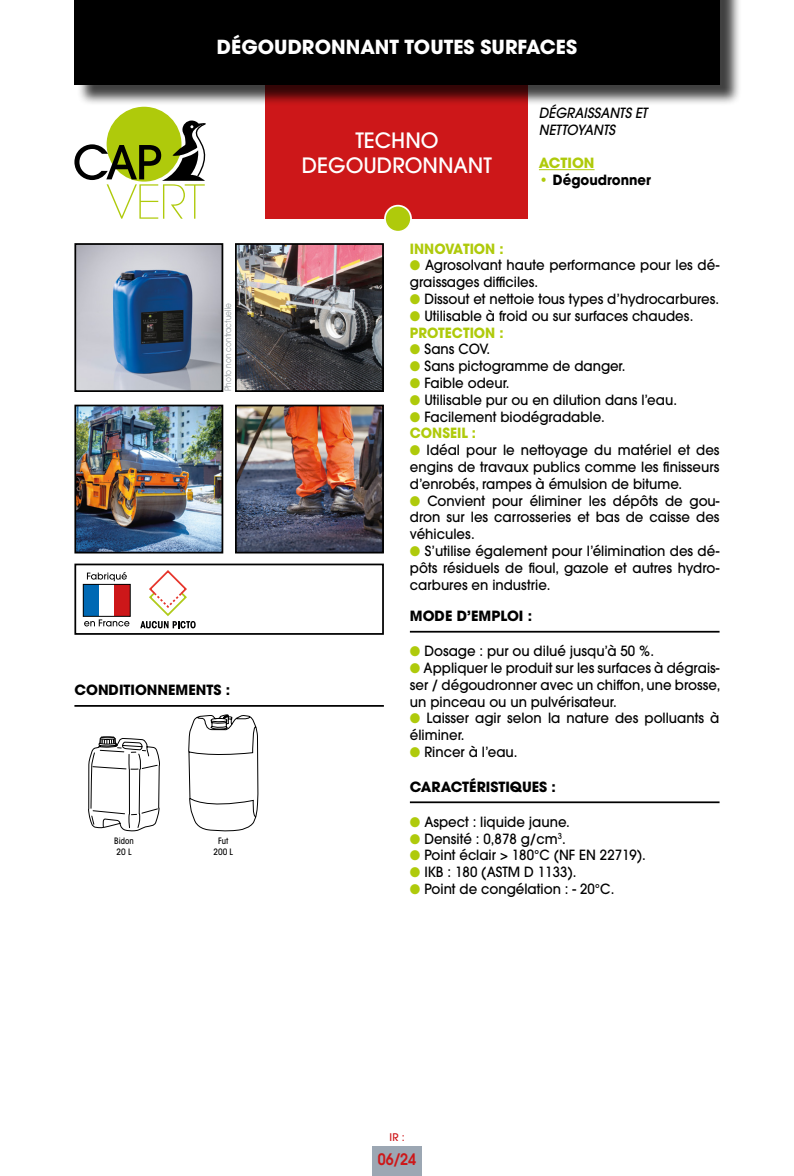
<style>
.page{position:relative;width:794px;height:1176px;background:#fff}
.page>*{position:absolute;margin:0;border:0;box-sizing:border-box;transform-origin:0 0}
.t1{font:500 21px "ITC Avant Garde Std";color:#fff}
.t2{font:700 19.25px "ITC Avant Garde Std";color:#fff}
.t3{font:600 15.75px "ITC Avant Garde Std";color:#cd1719;scale:.9 1}
.t4{font:500 14px/16.8px "ITC Avant Garde Std";color:#000;text-align:justify;scale:.95 1}
.t5{font:700 14px "ITC Avant Garde Std";color:#000}
.t6{font:700 14px "ITC Avant Garde Std";color:#afca0b;scale:.95 1}
.t7{font:italic 500 14px/16.8px "ITC Avant Garde Std";color:#000;scale:.95 1}
.t8{font:700 14px "ITC Avant Garde Std";color:#000;scale:.95 1}
.t9{font:700 14px "ITC Avant Garde Std";color:#afca0b}
.t10{font:500 10.5px "ITC Avant Garde Std";color:#cd1719}
.t11{font:8.75px "ITC Avant Garde Std";color:#91989c;scale:.85 1}
.t12{font:500 condensed 8.75px "ITC Avant Garde Std";color:#000}
.s1{color:#afca0b}
</style>
<div class="page">
<div style="left:266px;top:79px;width:262px;height:140px;background:#cd1719"></div>
<div style="left:74px;top:563px;width:310px;height:72px;border:2px solid #000"></div>
<div style="left:372px;top:1146px;width:50px;height:30px;background:#9ca7b3"></div>
<div style="left:107px;top:107px;width:74px;height:75px;background:#afca0b;border-radius:50%"></div>
<svg style="left:74px;top:121px;width:132px;height:98px"></svg>
<div style="left:385px;top:206px;width:26px;height:26px;background:#afca0b;border-radius:50%"></div>
<div style="left:384px;top:205px;width:28px;height:28px;border:2px solid #fff;border-radius:50%"></div>
<div style="left:77px;top:0;width:664px;height:106px;background:#000;opacity:.75"></div>
<div style="left:74px;top:0;width:645px;height:84px;background:#000"></div>
<hr style="left:74px;top:705px;width:310px;height:2px;background:#000">
<hr style="left:410px;top:631px;width:309px;height:1px;background:#000">
<hr style="left:410px;top:801px;width:309px;height:2px;background:#000">
<hr style="left:539px;top:169px;width:55px;height:1px;background:#afca0b">
<div style="left:83px;top:584px;width:16px;height:32px;background:#0069b4"></div>
<div style="left:115px;top:584px;width:15px;height:32px;background:#cd1719"></div>
<div style="left:83px;top:584px;width:48px;height:33px;border:1px solid #000"></div>
<svg style="left:87px;top:572px;width:40px;height:9px"></svg>
<svg style="left:84px;top:619px;width:45px;height:7px"></svg>
<svg style="left:88px;top:736px;width:72px;height:95px"></svg>
<img style="left:77px;top:246px;width:143px;height:143px">
<div style="left:74px;top:243px;width:149px;height:149px;border:2px solid #000"></div>
<img style="left:77px;top:408px;width:143px;height:142px">
<div style="left:74px;top:405px;width:149px;height:148px;border:2px solid #000"></div>
<img style="left:238px;top:246px;width:143px;height:143px">
<div style="left:235px;top:243px;width:149px;height:149px;border:2px solid #000"></div>
<img style="left:238px;top:408px;width:143px;height:142px">
<div style="left:235px;top:405px;width:149px;height:148px;border:2px solid #000"></div>
<svg style="left:140px;top:570px;width:56px;height:58px"></svg>
<svg style="left:188px;top:715px;width:70px;height:116px"></svg>
<p class="t2" style="left:217px;top:34px;width:361px">DÉGOUDRONNANT TOUTES SURFACES</p>
<p class="t11" style="left:223px;top:391px;width:105px;rotate:-90deg">Photo non contractuelle</p>
<p class="t5" style="left:74px;top:681px;width:157px">CONDITIONNEMENTS :</p>
<p class="t12" style="left:114px;top:836px;width:21px">Bidon</p>
<p class="t12" style="left:116px;top:846px;width:17px">20 L</p>
<p class="t12" style="left:218px;top:836px;width:12px">Fut</p>
<p class="t12" style="left:213px;top:846px;width:21px">200 L</p>
<p class="t1" style="left:355px;top:127px;width:85px">TECHNO</p>
<p class="t1" style="left:302px;top:152px;width:192px">DEGOUDRONNANT</p>
<p class="t7" style="left:539px;top:104px;width:116px">DÉGRAISSANTS ET<br>NETTOYANTS</p>
<p class="t9" style="left:539px;top:154px;width:57px">ACTION</p>
<p class="t8" style="left:539px;top:171px;width:119px"><span class="s1">•</span> Dégoudronner</p>
<p class="t6" style="left:410px;top:239px;width:100px">INNOVATION :</p>
<p class="t4" style="left:410px;top:257px;width:327px"><span class="s1">●</span> Agrosolvant haute performance pour les dé&shy;graissages difficiles.</p>
<p class="t4" style="left:410px;top:290px;width:327px"><span class="s1">●</span> Dissout et nettoie tous types d’hydrocarbures.</p>
<p class="t4" style="left:410px;top:307px;width:300px"><span class="s1">●</span> Utilisable à froid ou sur surfaces chaudes.</p>
<p class="t6" style="left:410px;top:323px;width:100px">PROTECTION :</p>
<p class="t4" style="left:410px;top:341px;width:86px"><span class="s1">●</span> Sans COV.</p>
<p class="t4" style="left:410px;top:357px;width:228px"><span class="s1">●</span> Sans pictogramme de danger.</p>
<p class="t4" style="left:410px;top:374px;width:106px"><span class="s1">●</span> Faible odeur.</p>
<p class="t4" style="left:410px;top:391px;width:283px"><span class="s1">●</span> Utilisable pur ou en dilution dans l’eau.</p>
<p class="t4" style="left:410px;top:408px;width:206px"><span class="s1">●</span> Facilement biodégradable.</p>
<p class="t6" style="left:410px;top:424px;width:71px">CONSEIL :</p>
<p class="t4" style="left:410px;top:441px;width:327px"><span class="s1">●</span> Idéal pour le nettoyage du matériel et des engins de travaux publics comme les finisseurs d’enrobés, rampes à émulsion de bitume.</p>
<p class="t4" style="left:410px;top:492px;width:327px"><span class="s1">●</span> Convient pour éliminer les dépôts de gou&shy;dron sur les carrosseries et bas de caisse des véhicules.</p>
<p class="t4" style="left:410px;top:542px;width:327px"><span class="s1">●</span> S’utilise également pour l’élimination des dé&shy;pôts résiduels de fioul, gazole et autres hydro&shy;carbures en industrie.</p>
<p class="t5" style="left:410px;top:606px;width:124px">MODE D’EMPLOI :</p>
<p class="t4" style="left:410px;top:642px;width:258px"><span class="s1">●</span> Dosage : pur ou dilué jusqu’à 50 %.</p>
<p class="t4" style="left:410px;top:659px;width:328px"><span class="s1">●</span> Appliquer le produit sur les surfaces à dégrais&shy;ser / dégoudronner avec un chiffon, une brosse, un pinceau ou un pulvérisateur.</p>
<p class="t4" style="left:410px;top:710px;width:327px"><span class="s1">●</span> Laisser agir selon la nature des polluants à éliminer.</p>
<p class="t4" style="left:410px;top:743px;width:115px"><span class="s1">●</span> Rincer à l’eau.</p>
<p class="t5" style="left:410px;top:777px;width:148px">CARACTÉRISTIQUES :</p>
<p class="t4" style="left:410px;top:813px;width:170px"><span class="s1">●</span> Aspect : liquide jaune.</p>
<p class="t4" style="left:410px;top:830px;width:166px"><span class="s1">●</span> Densité : 0,878 g/cm<sup>3</sup>.</p>
<p class="t4" style="left:410px;top:847px;width:250px"><span class="s1">●</span> Point éclair &gt; 180°C (NF EN 22719).</p>
<p class="t4" style="left:410px;top:863px;width:177px"><span class="s1">●</span> IKB : 180 (ASTM D 1133).</p>
<p class="t4" style="left:410px;top:880px;width:217px"><span class="s1">●</span> Point de congélation : - 20°C.</p>
<p class="t10" style="left:390px;top:1130px;width:16px">IR :</p>
<p class="t3" style="left:378px;top:1149px;width:44px">06/24</p>
</div>
